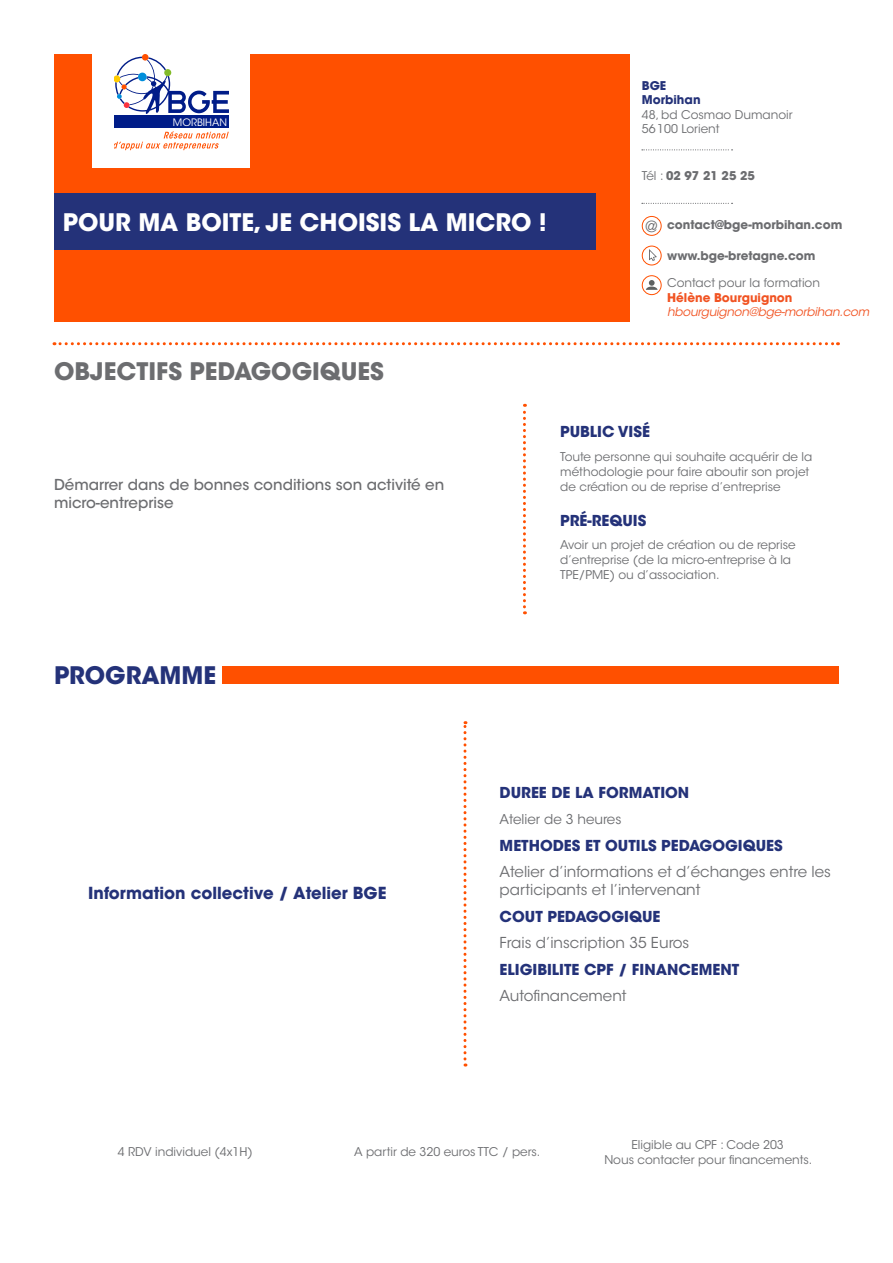
<style>
.page{position:relative;width:893px;height:1263px;background:#fff}
.page>*{position:absolute;margin:0;border:0;box-sizing:border-box;transform-origin:0 0}
.t1{font:700 24px "ITC Avant Garde Std";color:#fff}
.t2{font:700 24px "ITC Avant Garde Std";color:#6c6d70}
.t3{font:700 24px "ITC Avant Garde Std";color:#243279}
.t4{font:700 16.5px "ITC Avant Garde Std";color:#243279}
.t5{font:15px/18px "ITC Avant Garde Std";color:#6c6d70}
.t6{font:700 15px "ITC Avant Garde Std";color:#243279}
.t7{font:500 15px/18px "ITC Avant Garde Std";color:#6c6d70}
.t8{font:13.5px "ITC Avant Garde Std";color:#6c6d70}
.t9{font:12px/15px "ITC Avant Garde Std";color:#6c6d70}
.t10{font:700 12px "ITC Avant Garde Std";color:#6c6d70}
.t11{font:italic 12px "ITC Avant Garde Std";letter-spacing:-.02em;color:#f15322}
.t12{font:700 12px "ITC Avant Garde Std";color:#f15322}
.t13{font:700 12px/14.4px "ITC Avant Garde Std";color:#243279}
.t14{font:10.2px "ITC Avant Garde Std";color:#fff}
.s1{font-weight:400}
.s2{font-family:"Avenir LT Std";font-weight:300;font-size:15.75px;color:#67676a}
</style>
<div class="page">
<div style="left:222px;top:666px;width:617px;height:18px;background:#ff5000"></div>
<svg style="left:54px;top:342px;width:784px;height:3px"></svg>
<svg style="left:523px;top:404px;width:3px;height:210px"></svg>
<svg style="left:463px;top:721px;width:3px;height:345px"></svg>
<div style="left:54px;top:54px;width:575px;height:267px;background:#ff5000"></div>
<div style="left:54px;top:193px;width:541px;height:57px;background:#243279"></div>
<div style="left:92px;top:0;width:158px;height:168px;background:#fff"></div>
<div style="left:142px;top:54px;width:6px;height:7px;background:#ff5000;border-radius:50%"></div>
<svg style="left:115px;top:57px;width:114px;height:57px"></svg>
<div style="left:164px;top:69px;width:7px;height:7px;background:#82bb27;border-radius:50%"></div>
<svg style="left:115px;top:131px;width:114px;height:19px"></svg>
<div style="left:115px;top:116px;width:114px;height:12px;background:#001c88"></div>
<svg style="left:642px;top:149px;width:91px;height:1px"></svg>
<svg style="left:642px;top:203px;width:91px;height:1px"></svg>
<div style="left:642px;top:216px;width:19px;height:20px;border:1px solid #ff5000;border-radius:50%"></div>
<div style="left:642px;top:246px;width:19px;height:19px;border:1px solid #ff5000;border-radius:50%"></div>
<svg style="left:649px;top:249px;width:8px;height:12px"></svg>
<div style="left:642px;top:275px;width:19px;height:20px;border:1px solid #ff5000;border-radius:50%"></div>
<svg style="left:646px;top:280px;width:12px;height:10px"></svg>
<p class="t14" style="left:173px;top:116px;width:56px">MORBIHAN</p>
<p class="t1" style="left:63px;top:206px;width:486px">POUR MA BOITE, JE CHOISIS LA MICRO !</p>
<p class="t13" style="left:642px;top:78px;width:60px">BGE<br>Morbihan</p>
<p class="t9" style="left:642px;top:107px;width:152px;line-height:14.4px">48, bd Cosmao Dumanoir<br>56100 Lorient</p>
<p class="t10" style="left:642px;top:168px;width:115px"><span class="s1">Tél :</span> 02 97 21 25 25</p>
<p class="t10" style="left:645px;top:217px;width:199px"><span class="s2">@</span> contact@bge-morbihan.com</p>
<p class="t10" style="left:667px;top:248px;width:150px">www.bge-bretagne.com</p>
<p class="t9" style="left:667px;top:276px;width:154px">Contact pour la formation</p>
<p class="t12" style="left:667px;top:289px;width:127px">Hélène Bourguignon</p>
<p class="t11" style="left:667px;top:304px;width:203px">hbourguignon@bge-morbihan.com</p>
<h1 class="t2" style="left:54px;top:355px;width:331px">OBJECTIFS PEDAGOGIQUES</h1>
<p class="t7" style="left:54px;top:475px;width:392px">Démarrer dans de bonnes conditions son activité en micro-entreprise</p>
<p class="t6" style="left:560px;top:422px;width:91px">PUBLIC VISÉ</p>
<p class="t9" style="left:560px;top:449px;width:254px">Toute personne qui souhaite acquérir de la méthodologie pour faire aboutir son projet de création ou de reprise d’entreprise</p>
<p class="t6" style="left:560px;top:510px;width:88px">PRÉ-REQUIS</p>
<p class="t9" style="left:560px;top:538px;width:237px">Avoir un projet de création ou de reprise d’entreprise (de la micro-entreprise à la<br>TPE/PME) ou d’association.</p>
<h1 class="t3" style="left:54px;top:660px;width:164px">PROGRAMME</h1>
<p class="t4" style="left:88px;top:882px;width:300px">Information collective / Atelier BGE</p>
<p class="t6" style="left:500px;top:782px;width:191px">DUREE DE LA FORMATION</p>
<p class="t8" style="left:500px;top:811px;width:123px">Atelier de 3 heures</p>
<p class="t6" style="left:500px;top:835px;width:285px">METHODES ET OUTILS PEDAGOGIQUES</p>
<p class="t5" style="left:500px;top:863px;width:333px">Atelier d’informations et d’échanges entre les participants et l’intervenant</p>
<p class="t6" style="left:500px;top:906px;width:162px">COUT PEDAGOGIQUE</p>
<p class="t5" style="left:500px;top:934px;width:191px">Frais d’inscription 35 Euros</p>
<p class="t6" style="left:500px;top:959px;width:241px">ELIGIBILITE CPF / FINANCEMENT</p>
<p class="t5" style="left:500px;top:987px;width:128px">Autofinancement</p>
<p class="t9" style="left:118px;top:1145px;width:136px">4 RDV individuel (4x1H)</p>
<p class="t9" style="left:354px;top:1145px;width:188px">A partir de 320 euros TTC / pers.</p>
<p class="t9" style="left:604px;top:1138px;width:209px;line-height:14.4px;text-align:center">Eligible au CPF : Code 203<br>Nous contacter pour financements.</p>
</div>
